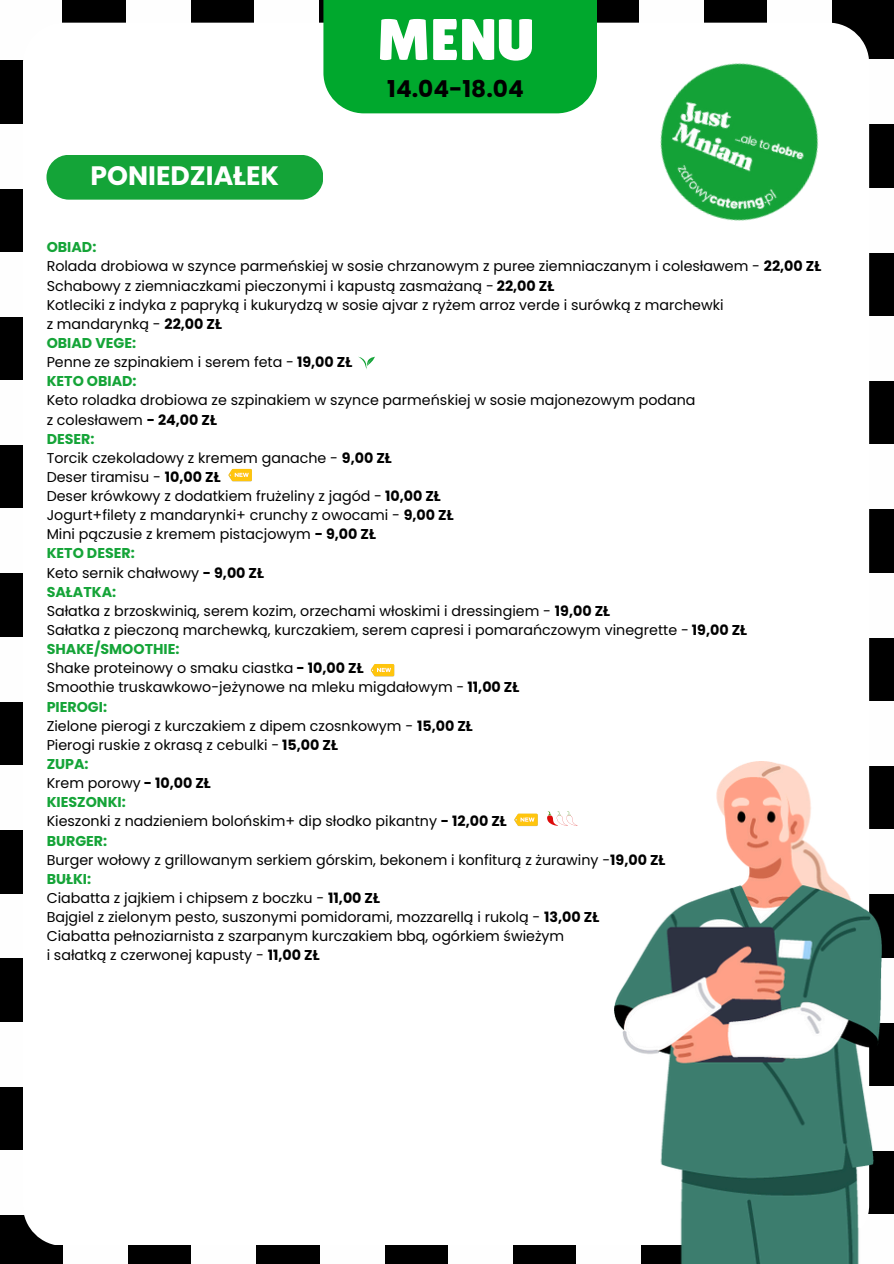
<style>
.page{position:relative;width:894px;height:1264px;background:#fff}
.page>*{position:absolute;margin:0;border:0;box-sizing:border-box;transform-origin:0 0}
.t1{font:58.65px "Lilita One";color:#fff}
.t2{font:700 26.7px "Poppins";color:#fff}
.t3{font:700 23.25px "Poppins";color:#000}
.t4{font:14.25px "Poppins";color:#000}
.t5{font:700 14.25px "Poppins";color:#15a438}
.s1{font-weight:700}
</style>
<div class="page">
<div style="left:0;top:893px;width:893px;height:370px;background:#000"></div>
<div style="left:0;top:893px;width:63px;height:64px;background:#fefefe"></div>
<div style="left:833px;top:957px;width:60px;height:65px;background:#fefefe"></div>
<div style="left:0;top:1022px;width:63px;height:64px;background:#fefefe"></div>
<div style="left:833px;top:1086px;width:60px;height:64px;background:#fefefe"></div>
<div style="left:0;top:1150px;width:63px;height:64px;background:#fefefe"></div>
<div style="left:63px;top:1214px;width:65px;height:49px;background:#fefefe"></div>
<div style="left:320px;top:1214px;width:64px;height:49px;background:#fefefe"></div>
<div style="left:192px;top:1214px;width:64px;height:49px;background:#fefefe"></div>
<div style="left:448px;top:1214px;width:64px;height:49px;background:#fefefe"></div>
<div style="left:576px;top:1214px;width:64px;height:49px;background:#fefefe"></div>
<div style="left:833px;top:1214px;width:60px;height:49px;background:#fefefe"></div>
<div style="left:0;top:0;width:893px;height:893px;background:#000"></div>
<div style="left:0;top:0;width:62px;height:60px;background:#fefefe"></div>
<div style="left:254px;top:0;width:64px;height:60px;background:#fefefe"></div>
<div style="left:126px;top:0;width:64px;height:60px;background:#fefefe"></div>
<div style="left:639px;top:0;width:64px;height:60px;background:#fefefe"></div>
<div style="left:767px;top:0;width:64px;height:60px;background:#fefefe"></div>
<div style="left:831px;top:60px;width:62px;height:64px;background:#fefefe"></div>
<div style="left:0;top:124px;width:62px;height:64px;background:#fefefe"></div>
<div style="left:831px;top:188px;width:62px;height:64px;background:#fefefe"></div>
<div style="left:0;top:252px;width:62px;height:64px;background:#fefefe"></div>
<div style="left:831px;top:316px;width:62px;height:64px;background:#fefefe"></div>
<div style="left:0;top:380px;width:62px;height:65px;background:#fefefe"></div>
<div style="left:831px;top:445px;width:62px;height:64px;background:#fefefe"></div>
<div style="left:0;top:509px;width:62px;height:64px;background:#fefefe"></div>
<div style="left:831px;top:573px;width:62px;height:64px;background:#fefefe"></div>
<div style="left:0;top:637px;width:62px;height:64px;background:#fefefe"></div>
<div style="left:831px;top:701px;width:62px;height:64px;background:#fefefe"></div>
<div style="left:0;top:765px;width:62px;height:64px;background:#fefefe"></div>
<div style="left:831px;top:829px;width:62px;height:64px;background:#fefefe"></div>
<div style="left:23px;top:23px;width:845px;height:1222px;background:#fff;border-radius:41px"></div>
<svg style="left:0;top:701px;width:15px;height:193px"></svg>
<div style="left:46px;top:155px;width:277px;height:45px;background:#14a438;border-radius:22px"></div>
<div style="left:323px;top:0;width:274px;height:113px;background:#00a82d"></div>
<img style="left:660px;top:63px;width:159px;height:158px">
<img style="left:614px;top:762px;width:267px;height:501px">
<div style="left:615px;top:1138px;width:22px;height:12px;background:#fff"></div>
<div style="left:619px;top:1148px;width:22px;height:6px;background:#fff"></div>
<svg style="left:547px;top:811px;width:31px;height:15px"></svg>
<div style="left:575px;top:807px;width:22px;height:16px;background:#fff"></div>
<svg style="left:514px;top:813px;width:23px;height:13px"></svg>
<svg style="left:228px;top:469px;width:24px;height:12px"></svg>
<svg style="left:358px;top:357px;width:17px;height:13px"></svg>
<svg style="left:370px;top:664px;width:24px;height:12px"></svg>
<h1 class="t1" style="left:377px;top:6px;width:158px">MENU</h1>
<p class="t2" style="left:91px;top:157px;width:190px">PONIEDZIAŁEK</p>
<p class="t3" style="left:387px;top:72px;width:138px">14.04-18.04</p>
<h2 class="t5" style="left:47px;top:237px;width:51px">OBIAD:</h2>
<h3 class="t4" style="left:47px;top:256px;width:775px">Rolada drobiowa w szynce parmeńskiej w sosie chrzanowym z puree ziemniaczanym i colesławem - <span class="s1">22,00 ZŁ</span></h3>
<p class="t4" style="left:47px;top:275px;width:509px">Schabowy z ziemniaczkami pieczonymi i kapustą zasmażaną - <span class="s1">22,00 ZŁ</span></p>
<p class="t4" style="left:47px;top:295px;width:678px">Kotleciki z indyka z papryką i kukurydzą w sosie ajvar z ryżem arroz verde i surówką z marchewki</p>
<p class="t4" style="left:47px;top:314px;width:177px">z mandarynką - <span class="s1">22,00 ZŁ</span></p>
<p class="t5" style="left:47px;top:333px;width:91px">OBIAD VEGE:</p>
<p class="t4" style="left:47px;top:352px;width:307px">Penne ze szpinakiem i serem feta - <span class="s1">19,00 ZŁ</span></p>
<p class="t5" style="left:47px;top:371px;width:91px">KETO OBIAD:</p>
<p class="t4" style="left:47px;top:390px;width:650px">Keto roladka drobiowa ze szpinakiem w szynce parmeńskiej w sosie majonezowym podana</p>
<p class="t4" style="left:47px;top:409px;width:172px">z colesławem <span class="s1">- 24,00 ZŁ</span></p>
<p class="t5" style="left:47px;top:428px;width:49px">DESER:</p>
<p class="t4" style="left:47px;top:448px;width:346px">Torcik czekoladowy z kremem ganache - <span class="s1">9,00 ZŁ</span></p>
<p class="t4" style="left:47px;top:467px;width:175px">Deser tiramisu - <span class="s1">10,00 ZŁ</span></p>
<p class="t4" style="left:47px;top:486px;width:395px">Deser krówkowy z dodatkiem frużeliny z jagód - <span class="s1">10,00 ZŁ</span></p>
<p class="t4" style="left:47px;top:505px;width:408px">Jogurt+filety z mandarynki+ crunchy z owocami - <span class="s1">9,00 ZŁ</span></p>
<p class="t4" style="left:47px;top:524px;width:330px">Mini pączusie z kremem pistacjowym <span class="s1">- 9,00 ZŁ</span></p>
<p class="t5" style="left:47px;top:543px;width:90px">KETO DESER:</p>
<p class="t4" style="left:47px;top:562px;width:219px">Keto sernik chałwowy <span class="s1">- 9,00 ZŁ</span></p>
<p class="t5" style="left:47px;top:582px;width:71px">SAŁATKA:</p>
<p class="t4" style="left:47px;top:601px;width:565px">Sałatka z brzoskwinią, serem kozim, orzechami włoskimi i dressingiem - <span class="s1">19,00 ZŁ</span></p>
<p class="t4" style="left:47px;top:620px;width:701px">Sałatka z pieczoną marchewką, kurczakiem, serem capresi i pomarańczowym vinegrette - <span class="s1">19,00 ZŁ</span></p>
<p class="t5" style="left:47px;top:639px;width:134px">SHAKE/SMOOTHIE:</p>
<p class="t4" style="left:47px;top:658px;width:318px">Shake proteinowy o smaku ciastka <span class="s1">- 10,00 ZŁ</span></p>
<p class="t4" style="left:47px;top:677px;width:474px">Smoothie truskawkowo-jeżynowe na mleku migdałowym - <span class="s1">11,00 ZŁ</span></p>
<p class="t5" style="left:47px;top:696px;width:62px">PIEROGI:</p>
<p class="t4" style="left:47px;top:715px;width:427px">Zielone pierogi z kurczakiem z dipem czosnkowym - <span class="s1">15,00 ZŁ</span></p>
<p class="t4" style="left:47px;top:735px;width:293px">Pierogi ruskie z okrasą z cebulki - <span class="s1">15,00 ZŁ</span></p>
<p class="t5" style="left:47px;top:754px;width:43px">ZUPA:</p>
<p class="t4" style="left:47px;top:773px;width:166px">Krem porowy <span class="s1">- 10,00 ZŁ</span></p>
<p class="t5" style="left:47px;top:792px;width:81px">KIESZONKI:</p>
<p class="t4" style="left:47px;top:811px;width:461px">Kieszonki z nadzieniem bolońskim+ dip słodko pikantny <span class="s1">- 12,00 ZŁ</span></p>
<p class="t5" style="left:47px;top:830px;width:62px">BURGER:</p>
<p class="t4" style="left:47px;top:849px;width:620px">Burger wołowy z grillowanym serkiem górskim, bekonem i konfiturą z żurawiny -<span class="s1">19,00 ZŁ</span></p>
<p class="t5" style="left:47px;top:869px;width:46px">BUŁKI:</p>
<p class="t4" style="left:47px;top:888px;width:335px">Ciabatta z jajkiem i chipsem z boczku - <span class="s1">11,00 ZŁ</span></p>
<p class="t4" style="left:47px;top:907px;width:554px">Bajgiel z zielonym pesto, suszonymi pomidorami, mozzarellą i rukolą - <span class="s1">13,00 ZŁ</span></p>
<p class="t4" style="left:47px;top:926px;width:519px">Ciabatta pełnoziarnista z szarpanym kurczakiem bbq, ogórkiem świeżym</p>
<p class="t4" style="left:47px;top:945px;width:274px">i sałatką z czerwonej kapusty - <span class="s1">11,00 ZŁ</span></p>
</div>
